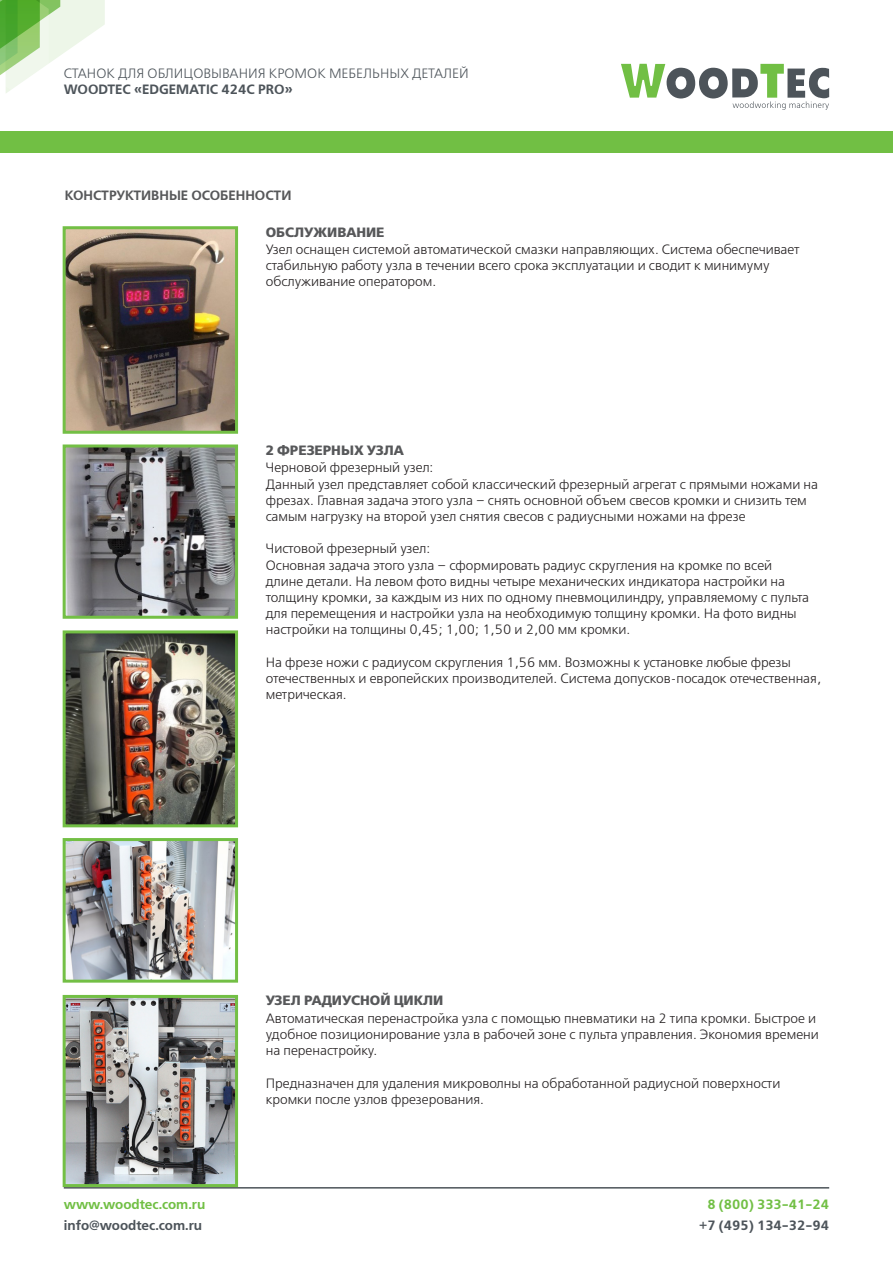
<style>
.page{position:relative;width:893px;height:1263px;background:#fff}
.page>*{position:absolute;margin:0;border:0;box-sizing:border-box;transform-origin:0 0}
.t1{font:13.5px/16.2px "Free Set Light C";color:#231f20}
.t2{font:13.5px "Free Set Demi C";color:#4d545a}
.t3{font:13.5px "Free Set Light C";color:#4d545a}
.t4{font:13.5px "Free Set Bold C";color:#57585a}
.t5{font:13.5px "Free Set Demi C";color:#71bf44}
.t6{font:13.5px "Free Set Demi C";color:#57585a}
</style>
<div class="page">
<svg style="left:0;top:0;width:105px;height:93px"></svg>
<svg style="left:621px;top:64px;width:208px;height:46px"></svg>
<div style="left:0;top:131px;width:893px;height:21px;background:#71bf44"></div>
<hr style="left:64px;top:1187px;width:765px;height:1px;background:#4d545a">
<img style="left:67px;top:230px;width:167px;height:200px">
<div style="left:63px;top:226px;width:175px;height:208px;border:3px solid #73bf45"></div>
<img style="left:67px;top:999px;width:167px;height:184px">
<div style="left:63px;top:995px;width:175px;height:192px;border:3px solid #73bf45"></div>
<img style="left:67px;top:448px;width:167px;height:167px">
<div style="left:63px;top:444px;width:175px;height:175px;border:3px solid #73bf45"></div>
<img style="left:67px;top:634px;width:167px;height:189px">
<div style="left:63px;top:630px;width:175px;height:197px;border:3px solid #73bf45"></div>
<img style="left:67px;top:842px;width:167px;height:137px">
<div style="left:63px;top:838px;width:175px;height:145px;border:3px solid #73bf45"></div>
<p class="t3" style="left:64px;top:66px;width:406px">СТАНОК ДЛЯ ОБЛИЦОВЫВАНИЯ КРОМОК МЕБЕЛЬНЫХ ДЕТАЛЕЙ</p>
<p class="t2" style="left:64px;top:82px;width:230px">WOODTEC «EDGEMATIC 424С PRO»</p>
<p class="t6" style="left:65px;top:188px;width:228px">КОНСТРУКТИВНЫЕ ОСОБЕННОСТИ</p>
<p class="t4" style="left:266px;top:224px;width:120px">ОБСЛУЖИВАНИЕ</p>
<p class="t1" style="left:266px;top:242px;width:535px">Узел оснащен системой автоматической смазки направляющих. Система обеспечивает стабильную работу узла в течении всего срока эксплуатации и сводит к минимуму обслуживание оператором.</p>
<p class="t4" style="left:266px;top:443px;width:139px">2 ФРЕЗЕРНЫХ УЗЛА</p>
<p class="t1" style="left:266px;top:460px;width:169px">Черновой фрезерный узел:</p>
<p class="t1" style="left:266px;top:476px;width:554px">Данный узел представляет собой классический фрезерный агрегат с прямыми ножами на фрезах. Главная задача этого узла – снять основной объем свесов кромки и снизить тем самым нагрузку на второй узел снятия свесов с радиусными ножами на фрезе</p>
<p class="t1" style="left:266px;top:541px;width:166px">Чистовой фрезерный узел:</p>
<p class="t1" style="left:266px;top:557px;width:545px">Основная задача этого узла – сформировать радиус скругления на кромке по всей длине детали. На левом фото видны четыре механических индикатора настройки на толщину кромки, за каждым из них по одному пневмоцилиндру, управляемому с пульта для перемещения и настройки узла на необходимую толщину кромки. На фото видны настройки на толщины 0,45; 1,00; 1,50 и 2,00 мм кромки.</p>
<p class="t1" style="left:266px;top:655px;width:557px">На фрезе ножи с радиусом скругления 1,56 мм. Возможны к установке любые фрезы отечественных и европейских производителей. Система допусков-посадок отечественная, метрическая.</p>
<p class="t5" style="left:64px;top:1197px;width:143px">www.woodtec.com.ru</p>
<p class="t2" style="left:64px;top:1218px;width:140px">info@woodtec.com.ru</p>
<p class="t4" style="left:266px;top:993px;width:179px">УЗЕЛ РАДИУСНОЙ ЦИКЛИ</p>
<p class="t1" style="left:266px;top:1010px;width:555px">Автоматическая перенастройка узла с помощью пневматики на 2 типа кромки. Быстрое и удобное позиционирование узла в рабочей зоне с пульта управления. Экономия времени на перенастройку.</p>
<p class="t1" style="left:266px;top:1075px;width:516px">Предназначен для удаления микроволны на обработанной радиусной поверхности кромки после узлов фрезерования.</p>
<p class="t5" style="left:707px;top:1197px;width:123px">8 (800) 333-41-24</p>
<p class="t2" style="left:699px;top:1217px;width:131px">+7 (495) 134-32-94</p>
</div>
